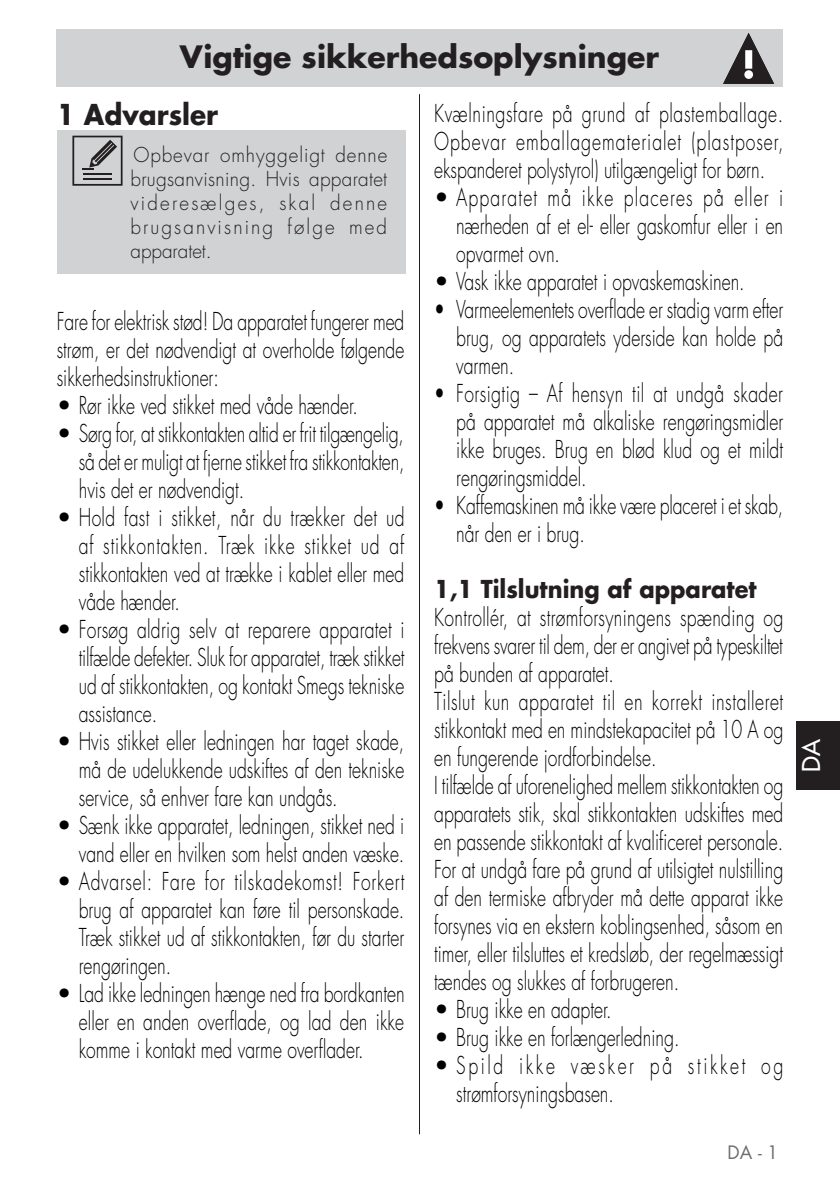
<style>
.page{position:relative;width:840px;height:1191px;background:#fff}
.page>*{position:absolute;margin:0;border:0;box-sizing:border-box;transform-origin:0 0}
.Testo{font:700 30px "Futura Std";color:#231f20}
.testo_tab{font:700 28px "Futura Std";color:#231f20;scale:.94 1}
.testo_tab-2{font:300 24px/28px "Futura Std";color:#000;text-align:justify;scale:.73 1}
.testo_tab-3{font:300 24px/28px "Futura Std";color:#000;text-align:justify}
.testo_tab-4{font:300 24px/28px "Futura Std";letter-spacing:.145em;color:#000}
.testo_tab-5{font:700 24px "Futura Std";color:#231f20;scale:.94 1}
.t1{font:500 24px "Futura Std";color:#fff}
.testo_tab-6{font:300 20px/24px "Futura Std";letter-spacing:.11em;color:#231f20;text-align:justify;scale:.94 1}
.t2{font:18px "Futura Std";color:#6c6d70}
</style>
<div class="page">
<hr style="left:419px;top:94px;width:1px;height:1040px;background:#231f20">
<div style="left:57px;top:29px;width:725px;height:58px;background:#d1d2d4"></div>
<div style="left:795px;top:721px;width:44px;height:68px;background:#231f20"></div>
<div style="left:57px;top:130px;width:348px;height:143px;background:#d1d2d4"></div>
<svg style="left:72px;top:136px;width:50px;height:50px"></svg>
<svg style="left:723px;top:33px;width:50px;height:51px"></svg>
<p class="Testo" style="left:180px;top:36px;width:480px">Vigtige sikkerhedsoplysninger</p>
<p class="testo_tab" style="left:57px;top:96px;width:173px">1 Advarsler</p>
<p class="testo_tab-6" style="left:130px;top:143px;width:274px">Opbevar omhyggeligt denne brugsanvisning. Hvis apparatet videresælges, skal denne brugsanvisning følge med apparatet.</p>
<p class="testo_tab-2" style="left:57px;top:307px;width:477px">Fare for elektrisk stød! Da apparatet fungerer med strøm, er det nødvendigt at overholde følgende sikkerhedsinstruktioner:</p>
<p class="testo_tab-3" style="left:57px;top:391px;width:302px">• Rør ikke ved stikket med våde hænder.</p>
<p class="testo_tab-3" style="left:79px;top:419px;width:327px;text-indent:-22px">• Sørg for, at stikkontakten altid er frit tilgængelig, så det er muligt at fjerne stikket fra stikkontakten, hvis det er nødvendigt.</p>
<p class="testo_tab-3" style="left:79px;top:503px;width:327px;text-indent:-22px">• Hold fast i stikket, når du trækker det ud af stikkontakten. Træk ikke stikket ud af stikkontakten ved at trække i kablet eller med våde hænder.</p>
<p class="testo_tab-3" style="left:79px;top:615px;width:327px;text-indent:-22px">• Forsøg aldrig selv at reparere apparatet i tilfælde defekter. Sluk for apparatet, træk stikket ud af stikkontakten, og kontakt Smegs tekniske assistance.</p>
<p class="testo_tab-3" style="left:79px;top:727px;width:327px;text-indent:-22px">• Hvis stikket eller ledningen har taget skade, må de udelukkende udskiftes af den tekniske service, så enhver fare kan undgås.</p>
<p class="testo_tab-3" style="left:57px;top:811px;width:349px;text-align:right">• Sænk ikke apparatet, ledningen, stikket ned i vand eller en hvilken som helst anden væske.</p>
<p class="testo_tab-3" style="left:79px;top:867px;width:327px;text-indent:-22px">• Advarsel: Fare for tilskadekomst! Forkert brug af apparatet kan føre til personskade.<br>Træk stikket ud af stikkontakten, før du starter rengøringen.</p>
<p class="testo_tab-3" style="left:79px;top:979px;width:327px;text-indent:-22px">• Lad ikke ledningen hænge ned fra bordkanten eller en anden overflade, og lad den ikke komme i kontakt med varme overflader.</p>
<p class="testo_tab-2" style="left:434px;top:100px;width:479px">Kvælningsfare på grund af plastemballage.<br>Opbevar emballagematerialet (plastposer, ekspanderet polystyrol) utilgængeligt for børn.</p>
<p class="testo_tab-3" style="left:456px;top:184px;width:328px;text-indent:-22px">• Apparatet må ikke placeres på eller i nærheden af et el- eller gaskomfur eller i en opvarmet ovn.</p>
<p class="testo_tab-3" style="left:434px;top:268px;width:312px">• Vask ikke apparatet i opvaskemaskinen.</p>
<p class="testo_tab-2" style="left:456px;top:296px;width:449px;text-indent:-22px">• Varmeelementets overflade er stadig varm efter brug, og apparatets yderside kan holde på varmen.</p>
<p class="testo_tab-2" style="left:456px;top:380px;width:449px;text-indent:-22px">• Forsigtig – Af hensyn til at undgå skader på apparatet må alkaliske rengøringsmidler ikke bruges. Brug en blød klud og et mildt rengøringsmiddel.</p>
<p class="testo_tab-2" style="left:456px;top:492px;width:449px;text-indent:-22px">• Kaffemaskinen må ikke være placeret i et skab, når den er i brug.</p>
<p class="testo_tab-5" style="left:434px;top:573px;width:344px">1,1 Tilslutning af apparatet</p>
<p class="testo_tab-2" style="left:434px;top:604px;width:479px">Kontrollér, at strømforsyningens spænding og frekvens svarer til dem, der er angivet på typeskiltet på bunden af apparatet.</p>
<p class="testo_tab-2" style="left:434px;top:688px;width:479px">Tilslut kun apparatet til en korrekt installeret stikkontakt med en mindstekapacitet på 10 A og en fungerende jordforbindelse.</p>
<p class="testo_tab-2" style="left:434px;top:772px;width:479px">I tilfælde af uforenelighed mellem stikkontakten og apparatets stik, skal stikkontakten udskiftes med en passende stikkontakt af kvalificeret personale.</p>
<p class="testo_tab-2" style="left:434px;top:856px;width:479px">For at undgå fare på grund af utilsigtet nulstilling af den termiske afbryder må dette apparat ikke forsynes via en ekstern koblingsenhed, såsom en timer, eller tilsluttes et kredsløb, der regelmæssigt tændes og slukkes af forbrugeren.</p>
<p class="testo_tab-3" style="left:434px;top:996px;width:179px">• Brug ikke en adapter.</p>
<p class="testo_tab-3" style="left:434px;top:1024px;width:246px">• Brug ikke en forlængerledning.</p>
<p class="testo_tab-4" style="left:456px;top:1052px;width:328px;text-indent:-22px">• Spild ikke væsker på stikket og strømforsyningsbasen.</p>
<p class="t2" style="left:727px;top:1140px;width:52px">DA - 1</p>
<p class="t1" style="left:795px;top:772px;width:35px;rotate:-90deg">DA</p>
</div>
